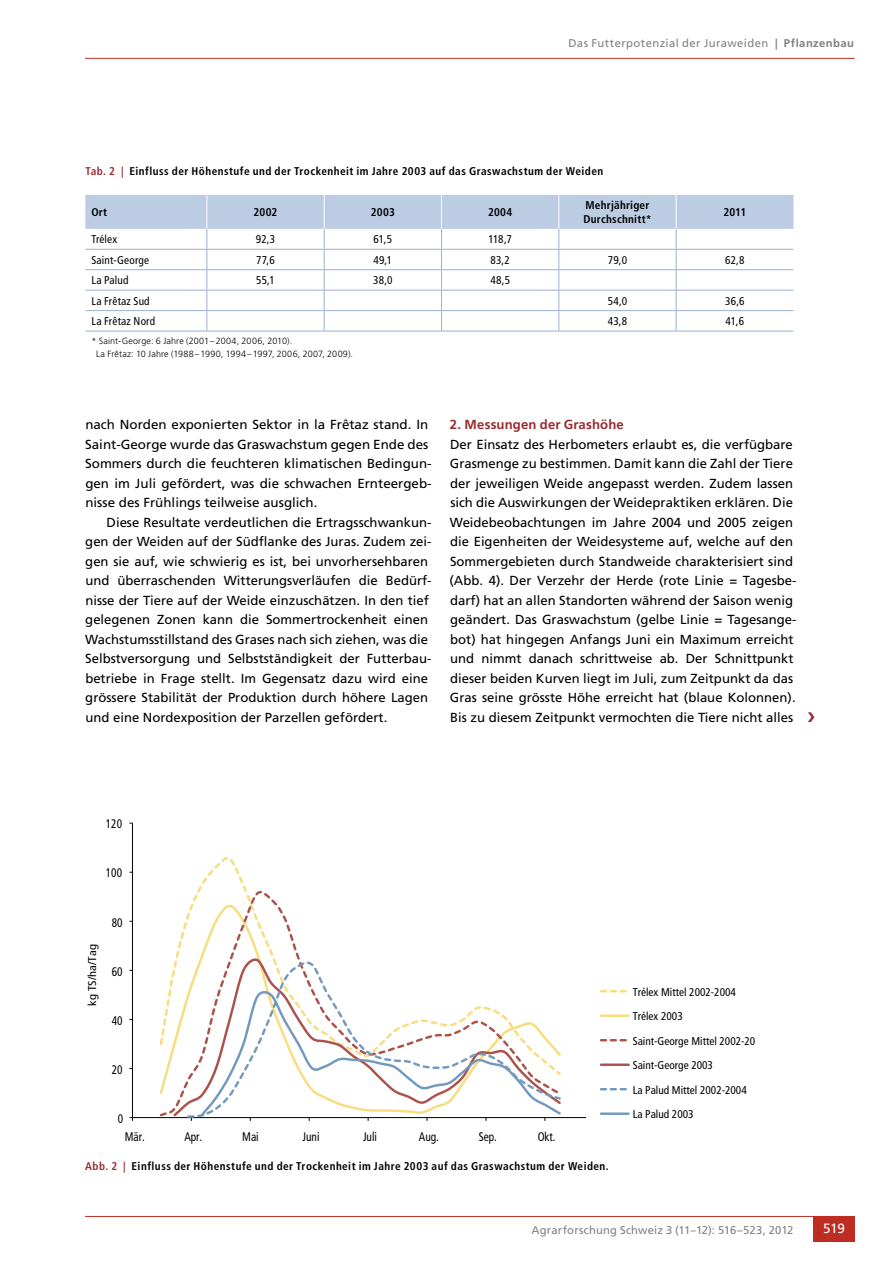
<style>
.page{position:relative;width:893px;height:1263px;background:#fff}
.page>*{position:absolute;margin:0;border:0;box-sizing:border-box;transform-origin:0 0}
.t1{font:13.5px "Frutiger LT Std";color:#fff}
.t2{font:13.2px/19.5px "Frutiger LT Std";color:#000}
.t3{font:700 13.2px "Frutiger LT Std";letter-spacing:.01em;color:#9a2b2f}
.t4{font:condensed 12.45px "Frutiger LT Std";color:#000;scale:.9 1}
.t5{font:condensed 11.25px/24.5px "Frutiger LT Std";color:#000}
.t6{font:700 condensed 11.25px "Frutiger LT Std";letter-spacing:.04em;color:#000}
.t7{font:11.25px "Frutiger LT Std";letter-spacing:.03em;color:#808080}
.t8{font:700 condensed 11.25px/13.5px "Frutiger LT Std";letter-spacing:.02em;color:#000}
.t9{font:condensed 11.25px "Frutiger LT Std";color:#000;scale:1.11 1}
.t10{font:300 9px/13.5px "Frutiger LT Std";letter-spacing:.015em;color:#000}
.s1{font-weight:700}
.s2{color:#9a2b2f}
</style>
<div class="page">
<hr style="left:85px;top:1216px;width:770px;height:1px;background:#bd2d21">
<div style="left:813px;top:1216px;width:42px;height:26px;background:#bd2d21"></div>
<hr style="left:85px;top:58px;width:770px;height:1px;background:#bd2d21">
<svg style="left:85px;top:195px;width:708px;height:136px"></svg>
<hr style="left:85px;top:331px;width:122px;height:1px;background:#98b2cf">
<hr style="left:207px;top:331px;width:117px;height:1px;background:#98b2cf">
<hr style="left:324px;top:331px;width:117px;height:1px;background:#98b2cf">
<hr style="left:441px;top:331px;width:118px;height:1px;background:#98b2cf">
<hr style="left:559px;top:331px;width:117px;height:1px;background:#98b2cf">
<hr style="left:676px;top:331px;width:117px;height:1px;background:#98b2cf">
<hr style="left:206px;top:195px;width:1px;height:34px;background:#fff">
<hr style="left:324px;top:195px;width:1px;height:34px;background:#fff">
<hr style="left:441px;top:195px;width:1px;height:34px;background:#fff">
<hr style="left:558px;top:195px;width:1px;height:34px;background:#fff">
<hr style="left:676px;top:195px;width:1px;height:34px;background:#fff">
<svg style="left:601px;top:990px;width:26px;height:2px"></svg>
<hr style="left:601px;top:1014px;width:28px;height:3px;background:#f8dd7d">
<svg style="left:601px;top:1039px;width:26px;height:2px"></svg>
<hr style="left:601px;top:1063px;width:28px;height:3px;background:#ab534a">
<svg style="left:601px;top:1088px;width:26px;height:2px"></svg>
<hr style="left:601px;top:1112px;width:28px;height:3px;background:#739abd">
<hr style="left:132px;top:823px;width:1px;height:294px;background:#000">
<hr style="left:132px;top:1117px;width:454px;height:1px;background:#000">
<svg style="left:158px;top:886px;width:142px;height:232px"></svg>
<svg style="left:171px;top:958px;width:129px;height:160px"></svg>
<svg style="left:186px;top:960px;width:377px;height:159px"></svg>
<svg style="left:199px;top:987px;width:364px;height:131px"></svg>
<p class="t7" style="left:568px;top:36px;width:287px">Das Futterpotenzial der Juraweiden <span class="s1">| Pflanzenbau</span></p>
<p class="t6" style="left:86px;top:164px;width:519px"><span class="s2">Tab. 2 |</span> Einfluss der Höhenstufe und der Trockenheit im Jahre 2003 auf das Graswachstum der Weiden</p>
<p class="t6" style="left:91px;top:205px;width:17px">Ort</p>
<p class="t6" style="left:254px;top:205px;width:25px">2002</p>
<p class="t6" style="left:371px;top:205px;width:26px">2003</p>
<p class="t6" style="left:488px;top:205px;width:26px">2004</p>
<p class="t8" style="left:583px;top:199px;width:70px">Mehrjähriger<br>Durchschnitt*</p>
<p class="t6" style="left:723px;top:205px;width:24px">2011</p>
<p class="t5" style="left:91px;top:227px;width:27px">Trélex</p>
<p class="t5" style="left:256px;top:227px;width:21px">92,3</p>
<p class="t5" style="left:374px;top:227px;width:20px">61,5</p>
<p class="t5" style="left:488px;top:227px;width:25px">118,7</p>
<p class="t5" style="left:91px;top:248px;width:59px">Saint-George</p>
<p class="t5" style="left:256px;top:248px;width:20px">77,6</p>
<p class="t5" style="left:374px;top:248px;width:20px">49,1</p>
<p class="t5" style="left:490px;top:248px;width:21px">83,2</p>
<p class="t5" style="left:608px;top:248px;width:21px">79,0</p>
<p class="t5" style="left:725px;top:248px;width:21px">62,8</p>
<p class="t5" style="left:91px;top:268px;width:39px">La Palud</p>
<p class="t5" style="left:256px;top:268px;width:20px">55,1</p>
<p class="t5" style="left:373px;top:268px;width:21px">38,0</p>
<p class="t5" style="left:490px;top:268px;width:21px">48,5</p>
<p class="t5" style="left:91px;top:289px;width:60px">La Frêtaz Sud</p>
<p class="t5" style="left:608px;top:289px;width:21px">54,0</p>
<p class="t5" style="left:725px;top:289px;width:21px">36,6</p>
<p class="t5" style="left:91px;top:309px;width:65px">La Frêtaz Nord</p>
<p class="t5" style="left:608px;top:309px;width:21px">43,8</p>
<p class="t5" style="left:726px;top:309px;width:20px">41,6</p>
<p class="t10" style="left:96px;top:334px;width:258px;text-indent:-5px">* Saint-George: 6 Jahre (2001–2004, 2006, 2010).<br>La Frêtaz: 10 Jahre (1988–1990, 1994–1997, 2006, 2007, 2009).</p>
<p class="t2" style="left:85px;top:415px;width:348px">nach Norden exponierten Sektor in la Frêtaz stand. In Saint-George wurde das Graswachstum gegen Ende des Sommers durch die feuchteren klimatischen Bedingun&shy;gen im Juli gefördert, was die schwachen Ernteergeb&shy;nisse des Frühlings teilweise ausglich.</p>
<p class="t2" style="left:85px;top:512px;width:348px;text-indent:21px">Diese Resultate verdeutlichen die Ertragsschwankun&shy;gen der Weiden auf der Südflanke des Juras. Zudem zei&shy;gen sie auf, wie schwierig es ist, bei unvorhersehbaren und überraschenden Witterungsverläufen die Bedürf&shy;nisse der Tiere auf der Weide einzuschätzen. In den tief gelegenen Zonen kann die Sommertrockenheit einen Wachstumsstillstand des Grases nach sich ziehen, was die Selbstversorgung und Selbstständigkeit der Futterbau&shy;betriebe in Frage stellt. Im Gegensatz dazu wird eine grössere Stabilität der Produktion durch höhere Lagen und eine Nordexposition der Parzellen gefördert.</p>
<p class="t3" style="left:450px;top:417px;width:175px">2. Messungen der Grashöhe</p>
<p class="t2" style="left:450px;top:434px;width:348px">Der Einsatz des Herbometers erlaubt es, die verfügbare Grasmenge zu bestimmen. Damit kann die Zahl der Tiere der jeweiligen Weide angepasst werden. Zudem lassen sich die Auswirkungen der Weidepraktiken erklären. Die Weidebeobachtungen im Jahre 2004 und 2005 zeigen die Eigenheiten der Weidesysteme auf, welche auf den Sommergebieten durch Standweide charakterisiert sind (Abb. 4). Der Verzehr der Herde (rote Linie = Tagesbe&shy;darf) hat an allen Standorten während der Saison wenig geändert. Das Graswachstum (gelbe Linie = Tagesange&shy;bot) hat hingegen Anfangs Juni ein Maximum erreicht und nimmt danach schrittweise ab. Der Schnittpunkt dieser beiden Kurven liegt im Juli, zum Zeitpunkt da das Gras seine grösste Höhe erreicht hat (blaue Kolonnen).<br>Bis zu diesem Zeitpunkt vermochten die Tiere nicht alles</p>
<p class="t4" style="left:106px;top:817px;width:20px">120</p>
<p class="t4" style="left:106px;top:866px;width:20px">100</p>
<p class="t9" style="left:86px;top:1006px;width:57px;rotate:-90deg">kg TS/ha/Tag</p>
<p class="t4" style="left:112px;top:915px;width:14px">80</p>
<p class="t4" style="left:112px;top:964px;width:14px">60</p>
<p class="t4" style="left:112px;top:1013px;width:14px">40</p>
<p class="t4" style="left:112px;top:1062px;width:14px">20</p>
<p class="t4" style="left:118px;top:1111px;width:8px">0</p>
<p class="t5" style="left:633px;top:979px;width:135px">Trélex Mittel 2002-2004<br>Trélex 2003<br>Saint-George Mittel 2002-2004<br>Saint-George 2003<br>La Palud Mittel 2002-2004<br>La Palud 2003</p>
<p class="t4" style="left:125px;top:1129px;width:24px">Mär.</p>
<p class="t4" style="left:184px;top:1129px;width:21px">Apr.</p>
<p class="t4" style="left:242px;top:1129px;width:20px">Mai</p>
<p class="t4" style="left:303px;top:1129px;width:20px">Juni</p>
<p class="t4" style="left:363px;top:1129px;width:17px">Juli</p>
<p class="t4" style="left:419px;top:1129px;width:24px">Aug.</p>
<p class="t4" style="left:479px;top:1129px;width:22px">Sep.</p>
<p class="t4" style="left:538px;top:1129px;width:21px">Okt.</p>
<p class="t6" style="left:85px;top:1159px;width:525px"><span class="s2">Abb. 2 |</span> Einfluss der Höhenstufe und der Trockenheit im Jahre 2003 auf das Graswachstum der Weiden.</p>
<p class="t7" style="left:531px;top:1223px;width:263px">Agrarforschung Schweiz 3 (11–12): 516–523, 2012</p>
<p class="t1" style="left:823px;top:1221px;width:23px">519</p>
</div>
